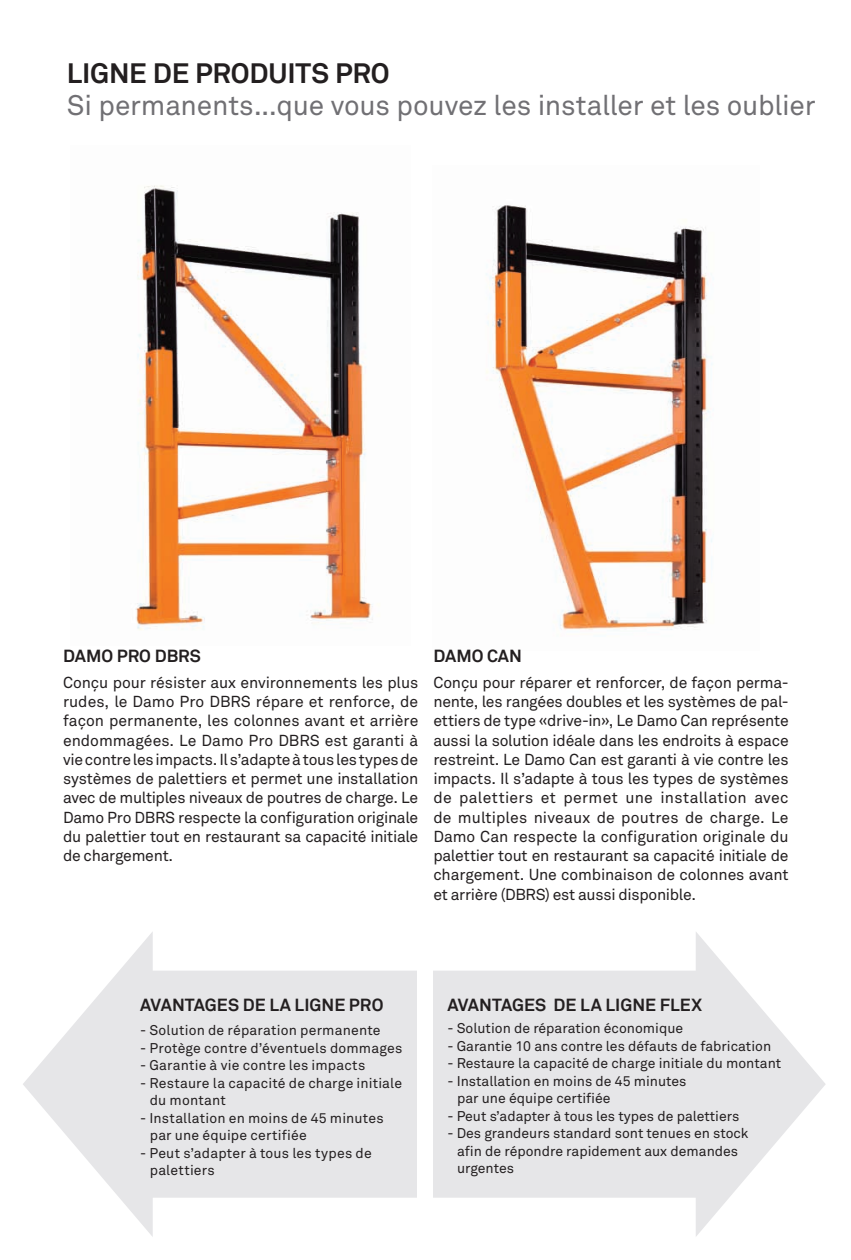
<style>
.page{position:relative;width:851px;height:1260px;background:#fff}
.page>*{position:absolute;margin:0;border:0;box-sizing:border-box;transform-origin:0 0}
.t1{font:28px "Akkurat";letter-spacing:-.01em;color:#717074}
.t2{font:700 28px "Akkurat";letter-spacing:-.005em;color:#231f20}
.t3{font:700 17.5px "Akkurat";color:#231f20}
.Regular_Text_Boxes{font:15.75px/19.2px "Akkurat";letter-spacing:-.015em;color:#231f20;text-align:justify}
.Regular_Text_Boxes-2{font:14px/17.5px "Akkurat";color:#231f20}
</style>
<div class="page">
<img style="left:135px;top:185px;width:244px;height:445px">
<img style="left:486px;top:205px;width:226px;height:425px">
<div style="left:150px;top:969px;width:549px;height:230px;background:#e6e6e8;border:2px solid #fff"></div>
<svg style="left:23px;top:932px;width:130px;height:305px"></svg>
<svg style="left:695px;top:932px;width:130px;height:304px"></svg>
<div style="left:417px;top:941px;width:16px;height:278px;background:#fff"></div>
<p class="t2" style="left:67px;top:56px;width:324px">LIGNE DE PRODUITS PRO</p>
<p class="t1" style="left:67px;top:89px;width:750px">Si permanents...que vous pouvez les installer et les oublier</p>
<p class="t3" style="left:63px;top:644px;width:139px">DAMO PRO DBRS</p>
<p class="Regular_Text_Boxes" style="left:63px;top:673px;width:357px">Conçu pour résister aux environnements les plus rudes, le Damo Pro DBRS répare et renforce, de façon permanente, les colonnes avant et arrière endommagées. Le Damo Pro DBRS est garanti à vie contre les impacts. Il s’adapte à tous les types de systèmes de palettiers et permet une installation avec de multiples niveaux de poutres de charge. Le Damo Pro DBRS respecte la configuration originale du palettier tout en restaurant sa capacité initiale de chargement.</p>
<p class="t3" style="left:433px;top:644px;width:90px">DAMO CAN</p>
<p class="Regular_Text_Boxes" style="left:433px;top:673px;width:357px">Conçu pour réparer et renforcer, de façon perma&shy;nente, les rangées doubles et les systèmes de pal&shy;ettiers de type «drive-in», Le Damo Can représente aussi la solution idéale dans les endroits à espace restreint. Le Damo Can est garanti à vie contre les impacts. Il s’adapte à tous les types de systèmes de palettiers et permet une installation avec de multiples niveaux de poutres de charge. Le Damo Can respecte la configuration originale du palettier tout en restaurant sa capacité initiale de chargement. Une combinaison de colonnes avant et arrière (DBRS) est aussi disponible.</p>
<p class="t3" style="left:140px;top:993px;width:245px">AVANTAGES DE LA LIGNE PRO</p>
<p class="Regular_Text_Boxes-2" style="left:140px;top:1022px;width:242px">- Solution de réparation permanente</p>
<p class="Regular_Text_Boxes-2" style="left:140px;top:1039px;width:264px">- Protège contre d’éventuels dommages</p>
<p class="Regular_Text_Boxes-2" style="left:140px;top:1057px;width:227px">- Garantie à vie contre les impacts</p>
<p class="Regular_Text_Boxes-2" style="left:150px;top:1074px;width:254px;text-indent:-10px">- Restaure la capacité de charge initiale du montant</p>
<p class="Regular_Text_Boxes-2" style="left:150px;top:1109px;width:235px;text-indent:-10px">- Installation en moins de 45 minutes par une équipe certifiée</p>
<p class="Regular_Text_Boxes-2" style="left:150px;top:1144px;width:223px;text-indent:-10px">- Peut s’adapter à tous les types de palettiers</p>
<p class="t3" style="left:447px;top:993px;width:256px">AVANTAGES DE LA LIGNE FLEX</p>
<p class="Regular_Text_Boxes-2" style="left:447px;top:1020px;width:237px">- Solution de réparation économique</p>
<p class="Regular_Text_Boxes-2" style="left:447px;top:1038px;width:325px">- Garantie 10 ans contre les défauts de fabrication</p>
<p class="Regular_Text_Boxes-2" style="left:447px;top:1055px;width:335px">- Restaure la capacité de charge initiale du montant</p>
<p class="Regular_Text_Boxes-2" style="left:457px;top:1073px;width:231px;text-indent:-10px">- Installation en moins de 45 minutes par une équipe certifiée</p>
<p class="Regular_Text_Boxes-2" style="left:447px;top:1108px;width:293px">- Peut s’adapter à tous les types de palettiers</p>
<p class="Regular_Text_Boxes-2" style="left:457px;top:1125px;width:293px;text-indent:-10px">- Des grandeurs standard sont tenues en stock afin de répondre rapidement aux demandes urgentes</p>
</div>
